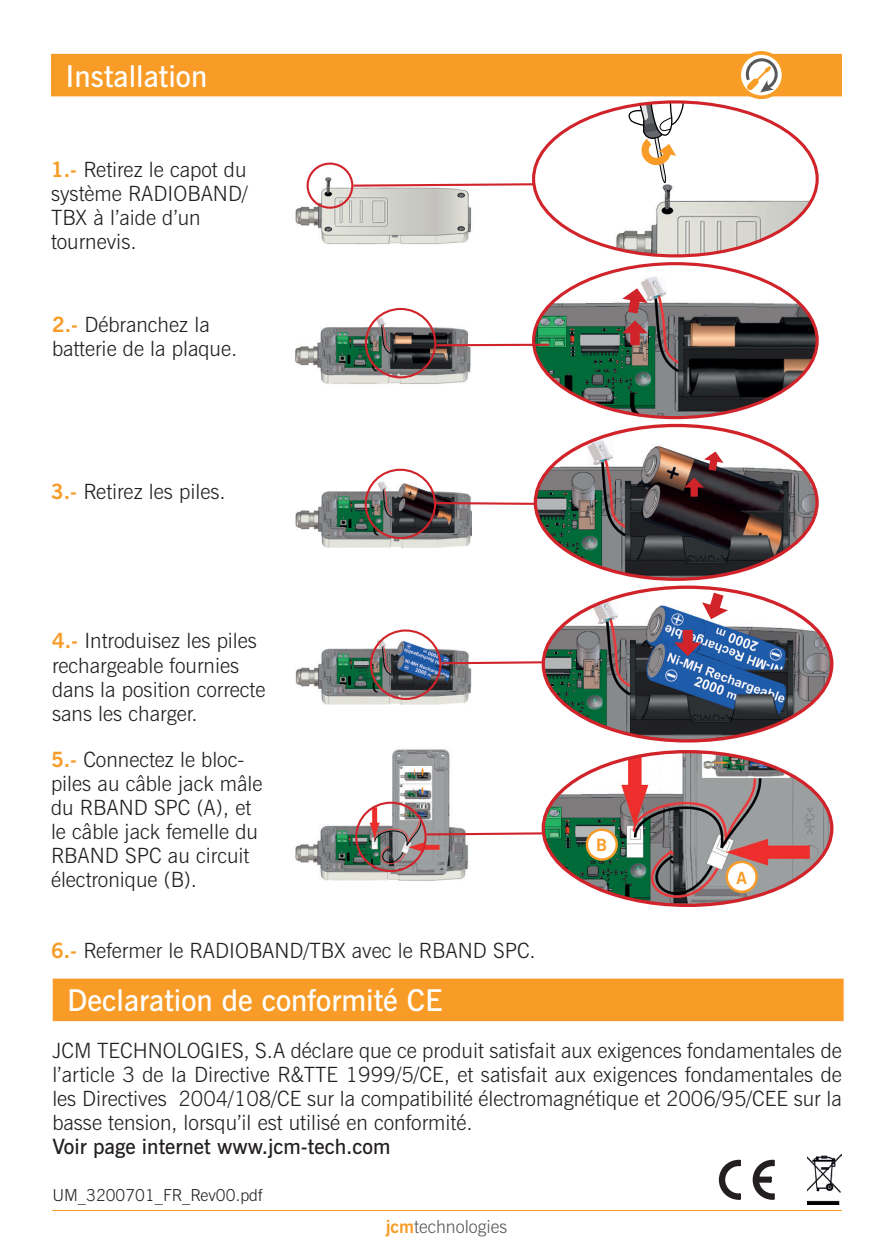
<style>
.page{position:relative;width:893px;height:1259px;background:#fff}
.page>*{position:absolute;margin:0;border:0;box-sizing:border-box;transform-origin:0 0}
.t1{font:600 30px "News Gothic BT";color:#fff}
.t2{font:300 21px/24px "News Gothic BT";color:#231f20}
.t3{font:600 21px "News Gothic BT";color:#231f20}
.t4{font:300 18px "News Gothic BT";color:#57585a}
.t5{font:700 16.8px "News Gothic BT";color:#f89c27}
.t6{font:300 16.5px "News Gothic BT";color:#231f20}
.s1{font-weight:700;color:#f89c27}
</style>
<div class="page">
<img style="left:295px;top:469px;width:177px;height:79px">
<div style="left:365px;top:469px;width:71px;height:70px;border:2px solid #d1232a;border-radius:50%"></div>
<hr style="left:435px;top:502px;width:116px;height:3px;background:#d1232a">
<img style="left:535px;top:425px;width:282px;height:154px">
<svg style="left:684px;top:477px;width:20px;height:19px"></svg>
<svg style="left:704px;top:451px;width:19px;height:20px"></svg>
<hr style="left:52px;top:1210px;width:790px;height:1px;background:#f89c27">
<div style="left:53px;top:978px;width:791px;height:43px;background:#f89c27;border:3px solid #f89c27"></div>
<svg style="left:718px;top:1159px;width:23px;height:41px"></svg>
<svg style="left:752px;top:1159px;width:23px;height:41px"></svg>
<img style="left:807px;top:1154px;width:35px;height:50px">
<div style="left:51px;top:54px;width:791px;height:42px;background:#f89c27"></div>
<svg style="left:739px;top:53px;width:44px;height:44px"></svg>
<div style="left:737px;top:51px;width:48px;height:48px;border:4px solid #f89e26;border-radius:50%"></div>
<svg style="left:744px;top:57px;width:35px;height:35px"></svg>
<img style="left:295px;top:632px;width:177px;height:72px">
<div style="left:370px;top:629px;width:71px;height:71px;border:2px solid #d1232a;border-radius:50%"></div>
<svg style="left:439px;top:660px;width:103px;height:5px"></svg>
<img style="left:543px;top:589px;width:289px;height:152px">
<svg style="left:674px;top:630px;width:27px;height:26px"></svg>
<svg style="left:702px;top:592px;width:26px;height:27px"></svg>
<img style="left:295px;top:749px;width:174px;height:132px">
<div style="left:355px;top:801px;width:72px;height:71px;border:2px solid #d1232a;border-radius:50%"></div>
<svg style="left:424px;top:831px;width:119px;height:5px"></svg>
<img style="left:543px;top:751px;width:289px;height:154px">
<div style="left:727px;top:862px;width:30px;height:29px;background:#fff;border-radius:50%"></div>
<div style="left:726px;top:860px;width:32px;height:33px;border:2px solid #f89c27;border-radius:50%"></div>
<div style="left:587px;top:829px;width:30px;height:30px;background:#fff;border-radius:50%"></div>
<div style="left:586px;top:828px;width:32px;height:32px;border:2px solid #f89c27;border-radius:50%"></div>
<img style="left:295px;top:308px;width:182px;height:76px">
<img style="left:534px;top:264px;width:283px;height:153px">
<svg style="left:622px;top:320px;width:26px;height:25px"></svg>
<svg style="left:622px;top:288px;width:26px;height:25px"></svg>
<div style="left:365px;top:308px;width:71px;height:70px;border:2px solid #d1232a;border-radius:50%"></div>
<hr style="left:436px;top:344px;width:113px;height:2px;background:#d1232a">
<img style="left:295px;top:162px;width:177px;height:83px">
<img style="left:587px;top:156px;width:230px;height:100px">
<svg style="left:622px;top:102px;width:67px;height:81px"></svg>
<div style="left:307px;top:163px;width:46px;height:46px;border:2px solid #d1232a;border-radius:50%"></div>
<svg style="left:351px;top:182px;width:185px;height:6px"></svg>
<h1 class="t1" style="left:65px;top:58px;width:143px">Installation</h1>
<p class="t2" style="left:51px;top:157px;width:198px"><span class="s1">1.-</span> Retirez le capot du système RADIOBAND/<br>TBX à l’aide d’un tournevis.</p>
<p class="t2" style="left:52px;top:312px;width:187px"><span class="s1">2.-</span> Débranchez la batterie de la plaque.</p>
<p class="t2" style="left:51px;top:479px;width:176px"><span class="s1">3.-</span> Retirez les piles.</p>
<p class="t2" style="left:52px;top:629px;width:215px"><span class="s1">4.-</span> Introduisez les piles rechargeable fournies dans la position correcte sans les charger.</p>
<p class="t2" style="left:51px;top:747px;width:213px"><span class="s1">5.-</span> Connectez le bloc&shy;piles au câble jack mâle du RBAND SPC (A), et le câble jack femelle du<br>RBAND SPC au circuit électronique (B).</p>
<p class="t2" style="left:51px;top:938px;width:486px"><span class="s1">6.-</span> Refermer le RADIOBAND/TBX avec le RBAND SPC.</p>
<p class="t5" style="left:596px;top:835px;width:13px">B</p>
<p class="t5" style="left:736px;top:867px;width:12px">A</p>
<h1 class="t1" style="left:67px;top:982px;width:377px">Declaration de conformité CE</h1>
<p class="t2" style="left:52px;top:1038px;width:791px;text-align:justify">JCM TECHNOLOGIES, S.A déclare que ce produit satisfait aux exigences fondamentales de l’article 3 de la Directive R&amp;TTE 1999/5/CE, et satisfait aux exigences fondamentales de les Directives 2004/108/CE sur la compatibilité électromagnétique et 2006/95/CEE sur la basse tension, lorsqu’il est utilisé en conformité.</p>
<p class="t3" style="left:52px;top:1133px;width:340px">Voir page internet www.jcm-tech.com</p>
<p class="t6" style="left:52px;top:1184px;width:211px">UM_3200701_FR_Rev00.pdf</p>
<p class="t4" style="left:386px;top:1215px;width:123px"><span class="s1">jcm</span>technologies</p>
</div>
